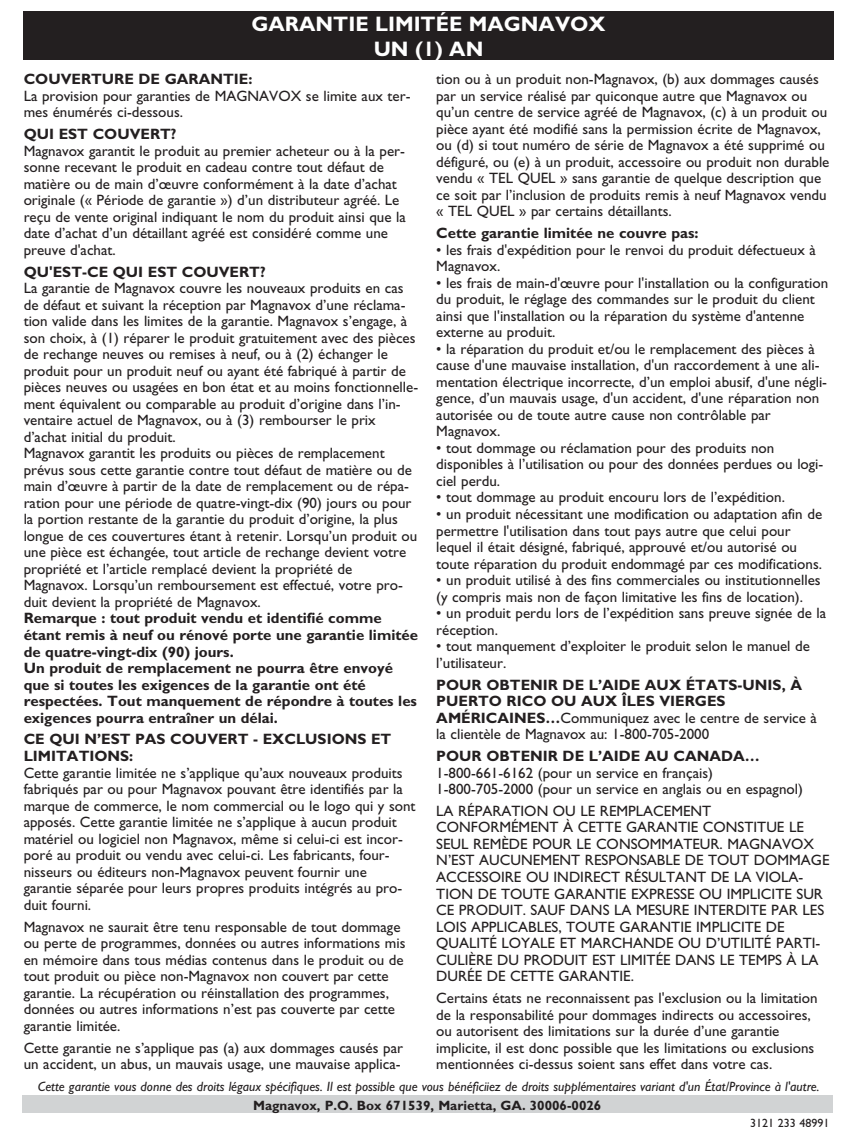
<style>
.page{position:relative;width:856px;height:1127px;background:#fff}
.page>*{position:absolute;margin:0;border:0;box-sizing:border-box;transform-origin:0 0}
.t1{font:700 21px/25.2px "Gill Sans";color:#fff;text-align:center}
.t2{font:15px/16.5px "Gill Sans";color:#231f20}
.t3{font:700 15px/16.5px "Gill Sans";color:#231f20}
.t4{font:italic 13.5px "Gill Sans";color:#231f20}
.t5{font:700 13.5px "Gill Sans";color:#231f20}
.t6{font:12px "Gill Sans";color:#231f20}
.s1{font-weight:400}
</style>
<div class="page">
<div style="left:22px;top:1095px;width:810px;height:17px;background:#d1d3d4"></div>
<div style="left:23px;top:12px;width:810px;height:48px;background:#231f20"></div>
<h1 class="t1" style="left:251px;top:14px;width:356px">GARANTIE LIMITÉE MAGNAVOX<br>UN (1) AN</h1>
<p class="t2" style="left:436px;top:73px;width:395px">tion ou à un produit non-Magnavox, (b) aux dommages causés par un service réalisé par quiconque autre que Magnavox ou qu’un centre de service agréé de Magnavox, (c) à un produit ou pièce ayant été modifié sans la permission écrite de Magnavox, ou (d) si tout numéro de série de Magnavox a été supprimé ou défiguré, ou (e) à un produit, accessoire ou produit non durable vendu « TEL QUEL » sans garantie de quelque description que ce soit par l’inclusion de produits remis à neuf Magnavox vendu « TEL QUEL » par certains détaillants.</p>
<p class="t3" style="left:436px;top:226px;width:264px">Cette garantie limitée ne couvre pas:</p>
<p class="t2" style="left:436px;top:243px;width:381px">• les frais d'expédition pour le renvoi du produit défectueux à<br>Magnavox.</p>
<p class="t2" style="left:436px;top:276px;width:393px">• les frais de main-d'œuvre pour l'installation ou la configuration du produit, le réglage des commandes sur le produit du client ainsi que l'installation ou la réparation du système d'antenne externe au produit.</p>
<p class="t2" style="left:436px;top:342px;width:392px">• la réparation du produit et/ou le remplacement des pièces à cause d'une mauvaise installation, d'un raccordement à une ali&shy;mentation électrique incorrecte, d’un emploi abusif, d'une négli&shy;gence, d’un mauvais usage, d'un accident, d'une réparation non autorisée ou de toute autre cause non contrôlable par Magnavox.</p>
<p class="t2" style="left:436px;top:441px;width:389px">• tout dommage ou réclamation pour des produits non disponibles à l’utilisation ou pour des données perdues ou logi&shy;ciel perdu.</p>
<p class="t2" style="left:436px;top:490px;width:350px">• tout dommage au produit encouru lors de l’expédition.</p>
<p class="t2" style="left:436px;top:507px;width:387px">• un produit nécessitant une modification ou adaptation afin de permettre l'utilisation dans tout pays autre que celui pour lequel il était désigné, fabriqué, approuvé et/ou autorisé ou toute réparation du produit endommagé par ces modifications.</p>
<p class="t2" style="left:436px;top:573px;width:386px">• un produit utilisé à des fins commerciales ou institutionnelles (y compris mais non de façon limitative les fins de location).</p>
<p class="t2" style="left:436px;top:606px;width:391px">• un produit perdu lors de l’expédition sans preuve signée de la réception.</p>
<p class="t2" style="left:436px;top:639px;width:375px">• tout manquement d’exploiter le produit selon le manuel de l’utilisateur.</p>
<p class="t3" style="left:436px;top:677px;width:382px">POUR OBTENIR DE L’AIDE AUX ÉTATS-UNIS, À PUERTO RICO OU AUX ÎLES VIERGES AMÉRICAINES…<span class="s1">Communiquez avec le centre de service à la clientèle de Magnavox au: 1-800-705-2000</span></p>
<p class="t3" style="left:436px;top:749px;width:325px">POUR OBTENIR DE L’AIDE AU CANADA…</p>
<p class="t2" style="left:436px;top:765px;width:368px">1-800-661-6162 (pour un service en français)<br>1-800-705-2000 (pour un service en anglais ou en espagnol)</p>
<p class="t2" style="left:436px;top:804px;width:395px">LA RÉPARATION OU LE REMPLACEMENT CONFORMÉMENT À CETTE GARANTIE CONSTITUE LE SEUL REMÈDE POUR LE CONSOMMATEUR. MAGNAVOX N’EST AUCUNEMENT RESPONSABLE DE TOUT DOMMAGE ACCESSOIRE OU INDIRECT RÉSULTANT DE LA VIOLA-TION DE TOUTE GARANTIE EXPRESSE OU IMPLICITE SUR CE PRODUIT. SAUF DANS LA MESURE INTERDITE PAR LES LOIS APPLICABLES, TOUTE GARANTIE IMPLICITE DE QUALITÉ LOYALE ET MARCHANDE OU D’UTILITÉ PARTI-CULIÈRE DU PRODUIT EST LIMITÉE DANS LE TEMPS À LA DURÉE DE CETTE GARANTIE.</p>
<p class="t2" style="left:436px;top:991px;width:383px">Certains états ne reconnaissent pas l'exclusion ou la limitation de la responsabilité pour dommages indirects ou accessoires, ou autorisent des limitations sur la durée d’une garantie implicite, il est donc possible que les limitations ou exclusions mentionnées ci-dessus soient sans effet dans votre cas.</p>
<p class="t4" style="left:38px;top:1081px;width:783px">Cette garantie vous donne des droits légaux spécifiques. Il est possible que vous bénéficiiez de droits supplémentaires variant d'un État/Province à l'autre.</p>
<p class="t6" style="left:750px;top:1117px;width:81px">3121 233 48991</p>
<p class="t3" style="left:24px;top:73px;width:230px">COUVERTURE DE GARANTIE:</p>
<p class="t2" style="left:24px;top:89px;width:388px">La provision pour garanties de MAGNAVOX se limite aux ter&shy;mes énumérés ci-dessous.</p>
<p class="t3" style="left:24px;top:127px;width:154px">QUI EST COUVERT?</p>
<p class="t2" style="left:24px;top:144px;width:384px">Magnavox garantit le produit au premier acheteur ou à la per&shy;sonne recevant le produit en cadeau contre tout défaut de matière ou de main d’œuvre conformément à la date d’achat originale (« Période de garantie ») d’un distributeur agréé. Le reçu de vente original indiquant le nom du produit ainsi que la date d’achat d’un détaillant agréé est considéré comme une preuve d'achat.</p>
<p class="t3" style="left:24px;top:265px;width:243px">QU'EST-CE QUI EST COUVERT?</p>
<p class="t2" style="left:24px;top:281px;width:396px">La garantie de Magnavox couvre les nouveaux produits en cas de défaut et suivant la réception par Magnavox d’une réclama&shy;tion valide dans les limites de la garantie. Magnavox s’engage, à son choix, à (1) réparer le produit gratuitement avec des pièces de rechange neuves ou remises à neuf, ou à (2) échanger le produit pour un produit neuf ou ayant été fabriqué à partir de pièces neuves ou usagées en bon état et au moins fonctionnelle&shy;ment équivalent ou comparable au produit d’origine dans l’in&shy;ventaire actuel de Magnavox, ou à (3) rembourser le prix d’achat initial du produit.<br>Magnavox garantit les produits ou pièces de remplacement prévus sous cette garantie contre tout défaut de matière ou de main d’œuvre à partir de la date de remplacement ou de répa&shy;ration pour une période de quatre-vingt-dix (90) jours ou pour la portion restante de la garantie du produit d’origine, la plus longue de ces couvertures étant à retenir. Lorsqu’un produit ou une pièce est échangée, tout article de rechange devient votre propriété et l’article remplacé devient la propriété de Magnavox. Lorsqu’un remboursement est effectué, votre pro&shy;duit devient la propriété de Magnavox.</p>
<p class="t3" style="left:24px;top:611px;width:396px">Remarque : tout produit vendu et identifié comme étant remis à neuf ou rénové porte une garantie limitée de quatre-vingt-dix (90) jours.<br>Un produit de remplacement ne pourra être envoyé que si toutes les exigences de la garantie ont été respectées. Tout manquement de répondre à toutes les exigences pourra entraîner un délai.</p>
<p class="t3" style="left:24px;top:732px;width:369px">CE QUI N’EST PAS COUVERT - EXCLUSIONS ET<br>LIMITATIONS:</p>
<p class="t2" style="left:24px;top:765px;width:393px">Cette garantie limitée ne s’applique qu’aux nouveaux produits fabriqués par ou pour Magnavox pouvant être identifiés par la marque de commerce, le nom commercial ou le logo qui y sont apposés. Cette garantie limitée ne s’applique à aucun produit matériel ou logiciel non Magnavox, même si celui-ci est incor&shy;poré au produit ou vendu avec celui-ci. Les fabricants, four&shy;nisseurs ou éditeurs non-Magnavox peuvent fournir une garantie séparée pour leurs propres produits intégrés au pro&shy;duit fourni.</p>
<p class="t2" style="left:24px;top:919px;width:383px">Magnavox ne saurait être tenu responsable de tout dommage ou perte de programmes, données ou autres informations mis en mémoire dans tous médias contenus dans le produit ou de tout produit ou pièce non-Magnavox non couvert par cette garantie. La récupération ou réinstallation des programmes, données ou autres informations n’est pas couverte par cette garantie limitée.</p>
<p class="t2" style="left:24px;top:1040px;width:381px">Cette garantie ne s’applique pas (a) aux dommages causés par un accident, un abus, un mauvais usage, une mauvaise applica-</p>
<p class="t5" style="left:253px;top:1099px;width:350px">Magnavox, P.O. Box 671539, Marietta, GA. 30006-0026</p>
</div>
